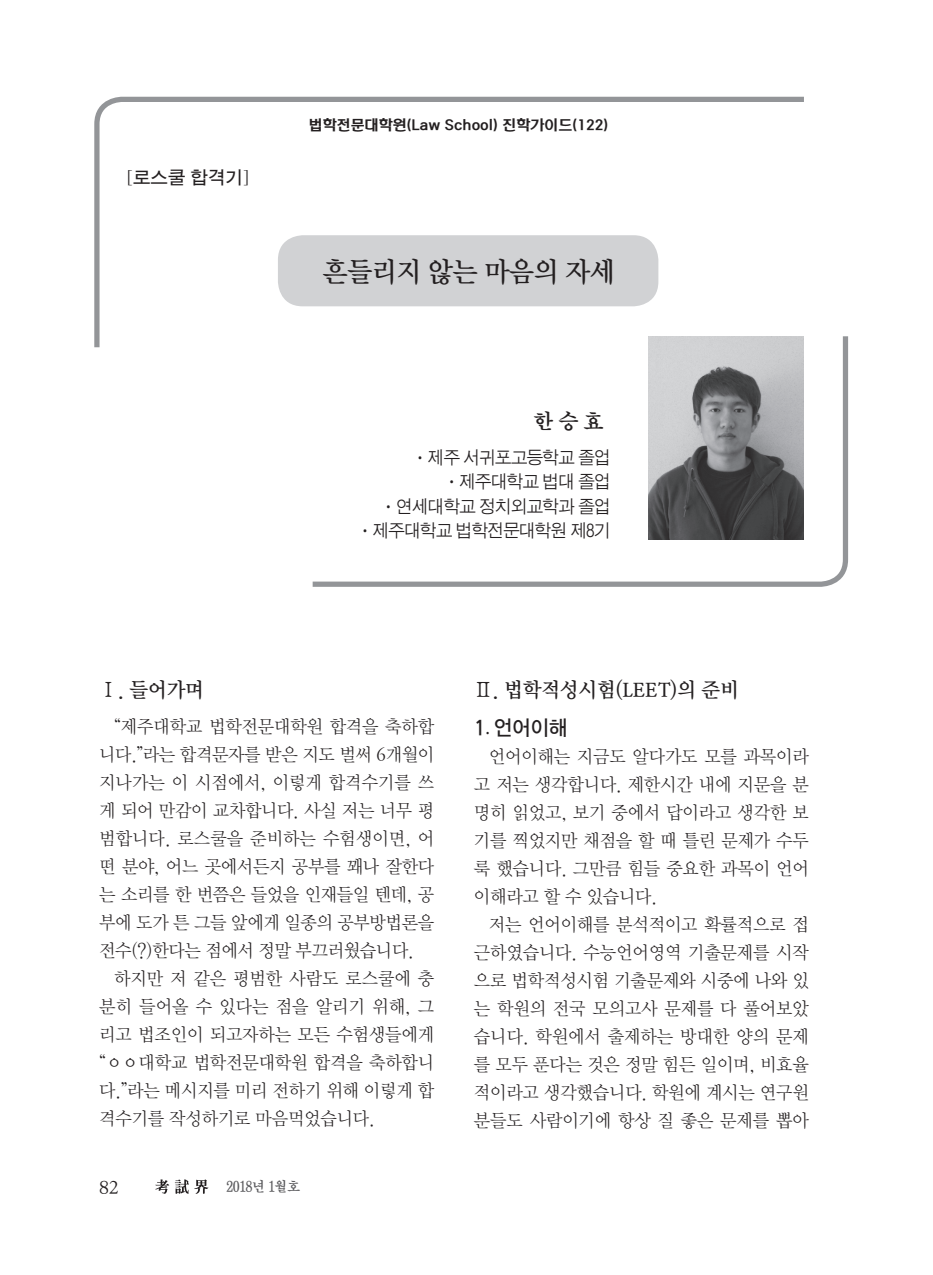
<style>
.page{position:relative;width:933px;height:1275px;background:#fff}
.page>*{position:absolute;margin:0;border:0;box-sizing:border-box;transform-origin:0 0}
.t1{font:28px "DX Nmu Std 40";letter-spacing:-.02em;color:#231f20;scale:.95 1}
.t2{font:21px "DX Nmu Std 40";letter-spacing:-.01em;color:#231f20;scale:.95 1}
.t3{font:21px "DX Ngo Std 30";color:#231f20;scale:.95 1}
.t4{font:21px "D Xmu Std 40";color:#231f20}
.t5{font:19.25px "DX Nmu Std 30";color:#231f20;scale:.95 1}
.t6{font:18.38px/28px "DX Nmu Std 20";letter-spacing:-.01em;color:#231f20;text-align:justify;scale:.95 1}
.t7{font:17.5px/24.5px "D Xgo Std 20";letter-spacing:-.05em;color:#231f20;text-align:right;scale:.95 1}
.t8{font:17.5px "D Xgo Std 40";color:#231f20}
.t9{font:14px "DX Frty Std B";color:#231f20}
.t10{font:14px "D Xmu Std 40";letter-spacing:-.05em;color:#5a5a5d;scale:.95 1}
.s1{font-family:"Adobe Myungjo Std";font-weight:500}
.s2{font-family:"DX Nmu Std 25"}
.s3{font-family:"Minion Pro"}
</style>
<div class="page">
<svg style="left:155px;top:1179px;width:14px;height:15px"></svg>
<svg style="left:175px;top:1179px;width:34px;height:15px"></svg>
<svg style="left:94px;top:96px;width:710px;height:252px"></svg>
<svg style="left:307px;top:331px;width:542px;height:256px"></svg>
<img style="left:648px;top:336px;width:156px;height:203px">
<p class="t8" style="left:124px;top:168px;width:129px"><span class="s1">[</span>로스쿨 합격기<span class="s1">]</span></p>
<p class="t9" style="left:309px;top:118px;width:301px">법학전문대학원(Law School) 진학가이드(122)</p>
<h1 class="t1" style="left:323px;top:257px;width:309px">흔들리지 않는 마음의 자세</h1>
<p class="t4" style="left:533px;top:411px;width:73px">한 승 효</p>
<p class="t7" style="left:357px;top:446px;width:269px">ㆍ제주 서귀포고등학교 졸업ㆍ제주대학교 법대 졸업ㆍ연세대학교 정치외교학과 졸업ㆍ제주대학교 법학전문대학원 제8기</p>
<p class="t2" style="left:99px;top:680px;width:112px">Ⅰ. 들어가며</p>
<p class="t6" style="left:99px;top:713px;width:354px;text-indent:15px"><span class="s2">“</span>제주대학교 법학전문대학원 합격을 축하합 니다.<span class="s2">”</span>라는 합격문자를 받은 지도 벌써 6개월이 지나가는 이 시점에서, 이렇게 합격수기를 쓰 게 되어 만감이 교차합니다. 사실 저는 너무 평 범합니다. 로스쿨을 준비하는 수험생이면, 어 떤 분야, 어느 곳에서든지 공부를 꽤나 잘한다 는 소리를 한 번쯤은 들었을 인재들일 텐데, 공 부에 도가 튼 그들 앞에게 일종의 공부방법론을 전수(?)한다는 점에서 정말 부끄러웠습니다.</p>
<p class="t6" style="left:99px;top:965px;width:354px;text-indent:15px">하지만 저 같은 평범한 사람도 로스쿨에 충 분히 들어올 수 있다는 점을 알리기 위해, 그 리고 법조인이 되고자하는 모든 수험생들에게 <span class="s2">“</span>ㅇㅇ대학교 법학전문대학원 합격을 축하합니 다.<span class="s2">”</span>라는 메시지를 미리 전하기 위해 이렇게 합 격수기를 작성하기로 마음먹었습니다.</p>
<p class="t5" style="left:99px;top:1177px;width:22px">82</p>
<p class="t10" style="left:226px;top:1179px;width:80px">2018년 1월호</p>
<p class="t2" style="left:474px;top:680px;width:280px">Ⅱ. 법학적성시험(LEET)의 준비</p>
<p class="t3" style="left:474px;top:717px;width:100px">1<span class="s3">.</span> 언어이해</p>
<p class="t6" style="left:474px;top:743px;width:354px;text-indent:15px">언어이해는 지금도 알다가도 모를 과목이라 고 저는 생각합니다. 제한시간 내에 지문을 분 명히 읽었고, 보기 중에서 답이라고 생각한 보 기를 찍었지만 채점을 할 때 틀린 문제가 수두 룩 했습니다. 그만큼 힘들 중요한 과목이 언어 이해라고 할 수 있습니다.</p>
<p class="t6" style="left:474px;top:911px;width:354px;text-indent:15px">저는 언어이해를 분석적이고 확률적으로 접 근하였습니다. 수능언어영역 기출문제를 시작 으로 법학적성시험 기출문제와 시중에 나와 있 는 학원의 전국 모의고사 문제를 다 풀어보았 습니다. 학원에서 출제하는 방대한 양의 문제 를 모두 푼다는 것은 정말 힘든 일이며, 비효율 적이라고 생각했습니다. 학원에 계시는 연구원 분들도 사람이기에 항상 질 좋은 문제를 뽑아</p>
</div>
